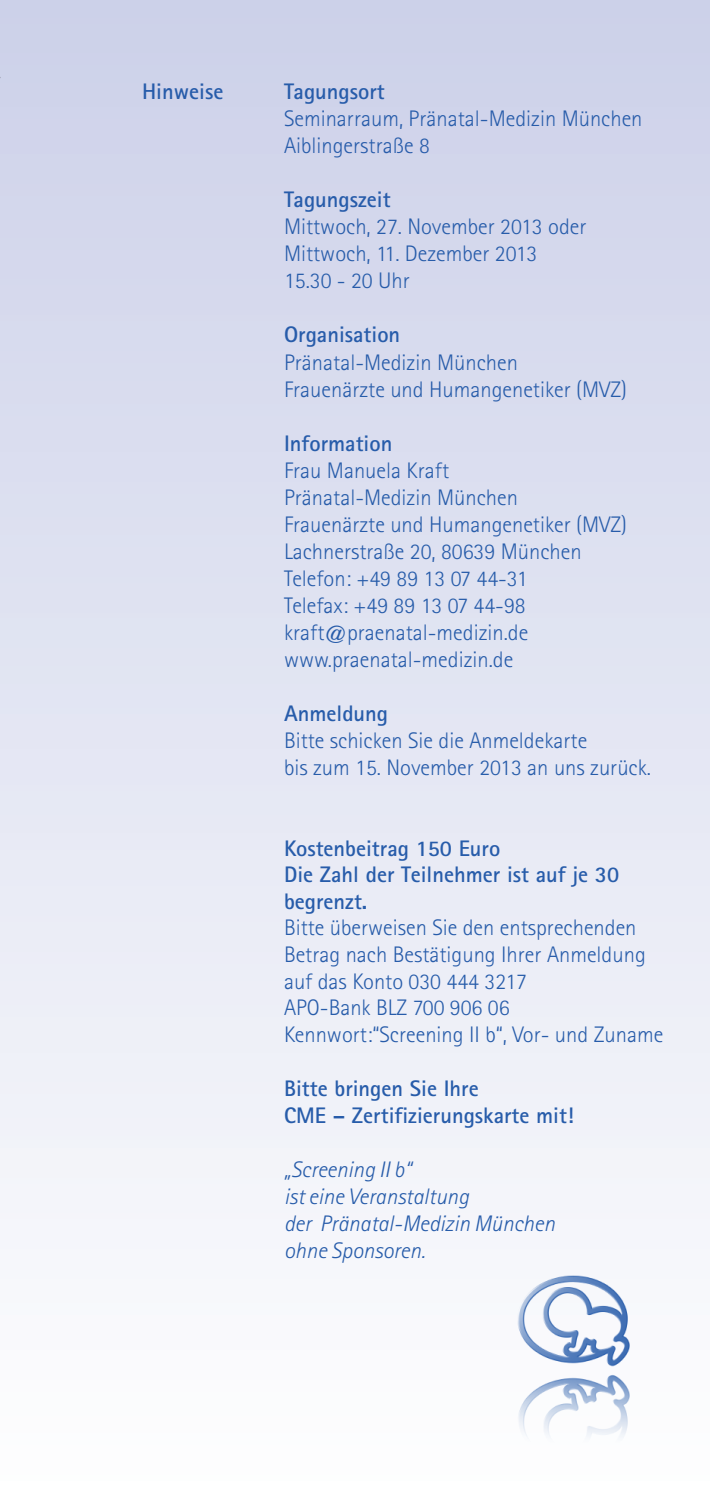
<style>
.page{position:relative;width:710px;height:1489px;background:#fff}
.page>*{position:absolute;margin:0;border:0;box-sizing:border-box;transform-origin:0 0}
.t1{font:300 22.5px/27px "Rotis Sans Serif";color:#275caa}
.t2{font:700 22.5px/26.5px "Rotis Sans Serif";color:#275caa}
.t3{font:italic 300 22.5px/27px "Rotis Sans Serif";color:#275caa}
</style>
<div class="page">
<div style="left:0;top:0;width:709px;height:1489px;background:linear-gradient(to bottom,#ccd0e9,#fdfefe)"></div>
<img style="left:517px;top:1275px;width:111px;height:168px">
<p class="t2" style="left:142px;top:78px;width:83px">Hinweise</p>
<p class="t2" style="left:284px;top:78px;width:102px">Tagungsort</p>
<p class="t1" style="left:284px;top:105px;width:360px">Seminarraum, Pränatal-Medizin München<br>Aiblingerstraße 8</p>
<p class="t2" style="left:284px;top:186px;width:108px">Tagungszeit</p>
<p class="t1" style="left:284px;top:213px;width:304px">Mittwoch, 27. November 2013 oder<br>Mittwoch, 11. Dezember 2013<br>15.30 - 20 Uhr</p>
<p class="t2" style="left:284px;top:321px;width:118px">Organisation</p>
<p class="t1" style="left:284px;top:348px;width:344px">Pränatal-Medizin München<br>Frauenärzte und Humangenetiker (MVZ)</p>
<p class="t2" style="left:284px;top:429px;width:110px">Information</p>
<p class="t1" style="left:284px;top:456px;width:344px">Frau Manuela Kraft<br>Pränatal-Medizin München<br>Frauenärzte und Humangenetiker (MVZ)<br>Lachnerstraße 20, 80639 München<br>Telefon: +49 89 13 07 44-31<br>Telefax: +49 89 13 07 44-98 kraft@praenatal-medizin.de www.praenatal-medizin.de</p>
<p class="t2" style="left:284px;top:699px;width:106px">Anmeldung</p>
<p class="t1" style="left:284px;top:726px;width:368px">Bitte schicken Sie die Anmeldekarte<br>bis zum 15. November 2013 an uns zurück.</p>
<p class="t2" style="left:284px;top:834px;width:336px">Kostenbeitrag 150 Euro<br>Die Zahl der Teilnehmer ist auf je 30 begrenzt.</p>
<p class="t1" style="left:284px;top:914px;width:380px">Bitte überweisen Sie den entsprechenden Betrag nach Bestätigung Ihrer Anmeldung auf das Konto 030 444 3217<br>APO-Bank BLZ 700 906 06<br>Kennwort:“Screening II b“, Vor- und Zuname</p>
<p class="t2" style="left:284px;top:1074px;width:291px">Bitte bringen Sie Ihre<br>CME – Zertifizierungskarte mit!</p>
<p class="t3" style="left:284px;top:1156px;width:272px">„Screening II b“<br>ist eine Veranstaltung<br>der Pränatal-Medizin München ohne Sponsoren.</p>
</div>
